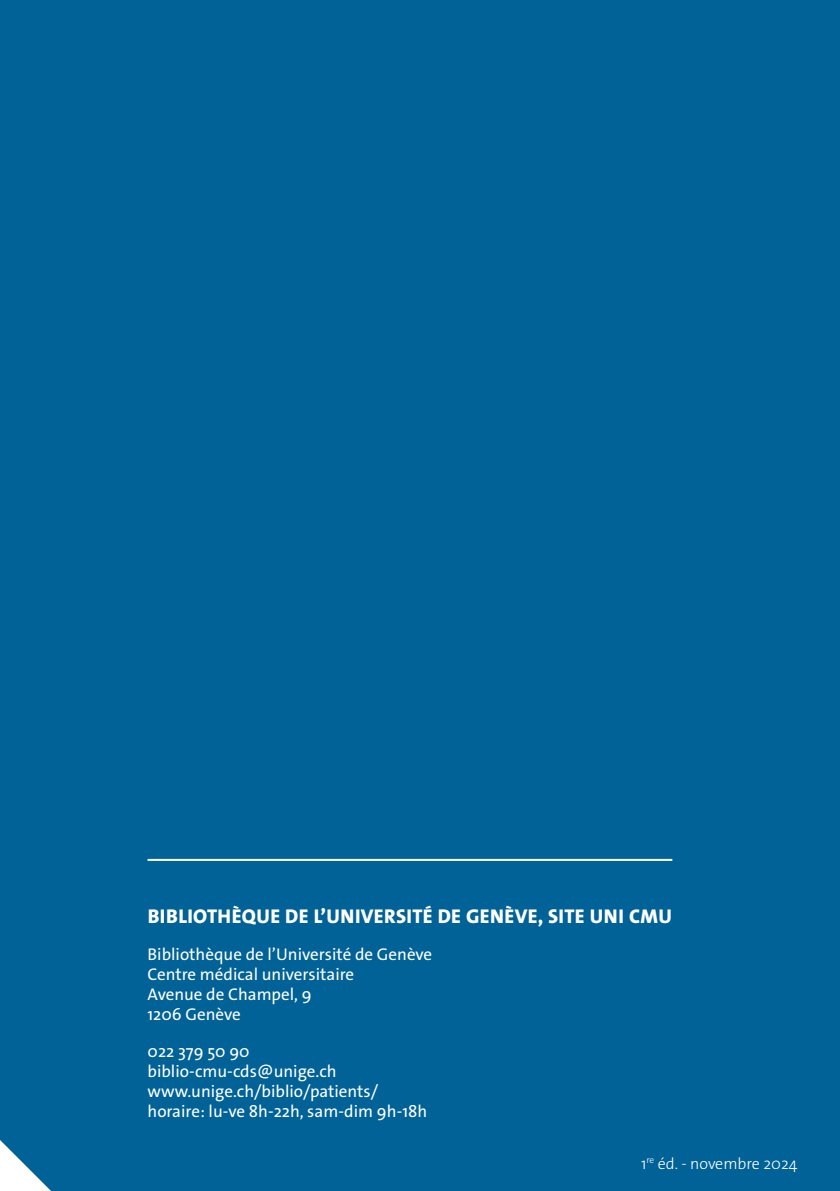
<style>
.page{position:relative;width:840px;height:1191px;background:#fff}
.page>*{position:absolute;margin:0;border:0;box-sizing:border-box;transform-origin:0 0}
.t1{font:800 20px "The Sans Os F";letter-spacing:.02em;color:#fff}
.t2{font:17px/20px "The Sans Os F";color:#fff}
.t3{font:300 16px "The Sans Os F";color:#fff}
</style>
<div class="page">
<div style="left:0;top:0;width:839px;height:1191px;background:#006297"></div>
<hr style="left:147px;top:859px;width:525px;height:2px;background:#fff">
<p class="t1" style="left:148px;top:903px;width:525px">BIBLIOTHÈQUE DE L’UNIVERSITÉ DE GENÈVE, SITE UNI CMU</p>
<p class="t2" style="left:147px;top:944px;width:286px">Bibliothèque de l’Université de Genève<br>Centre médical universitaire<br>Avenue de Champel, 9<br>1206 Genève</p>
<p class="t2" style="left:147px;top:1041px;width:281px">022 379 50 90 biblio-cmu-cds@unige.ch www.unige.ch/biblio/patients/ horaire: lu-ve 8h-22h, sam-dim 9h-18h</p>
<p class="t3" style="left:640px;top:1153px;width:158px">1<sup>re</sup> éd. - novembre 2024</p>
</div>
